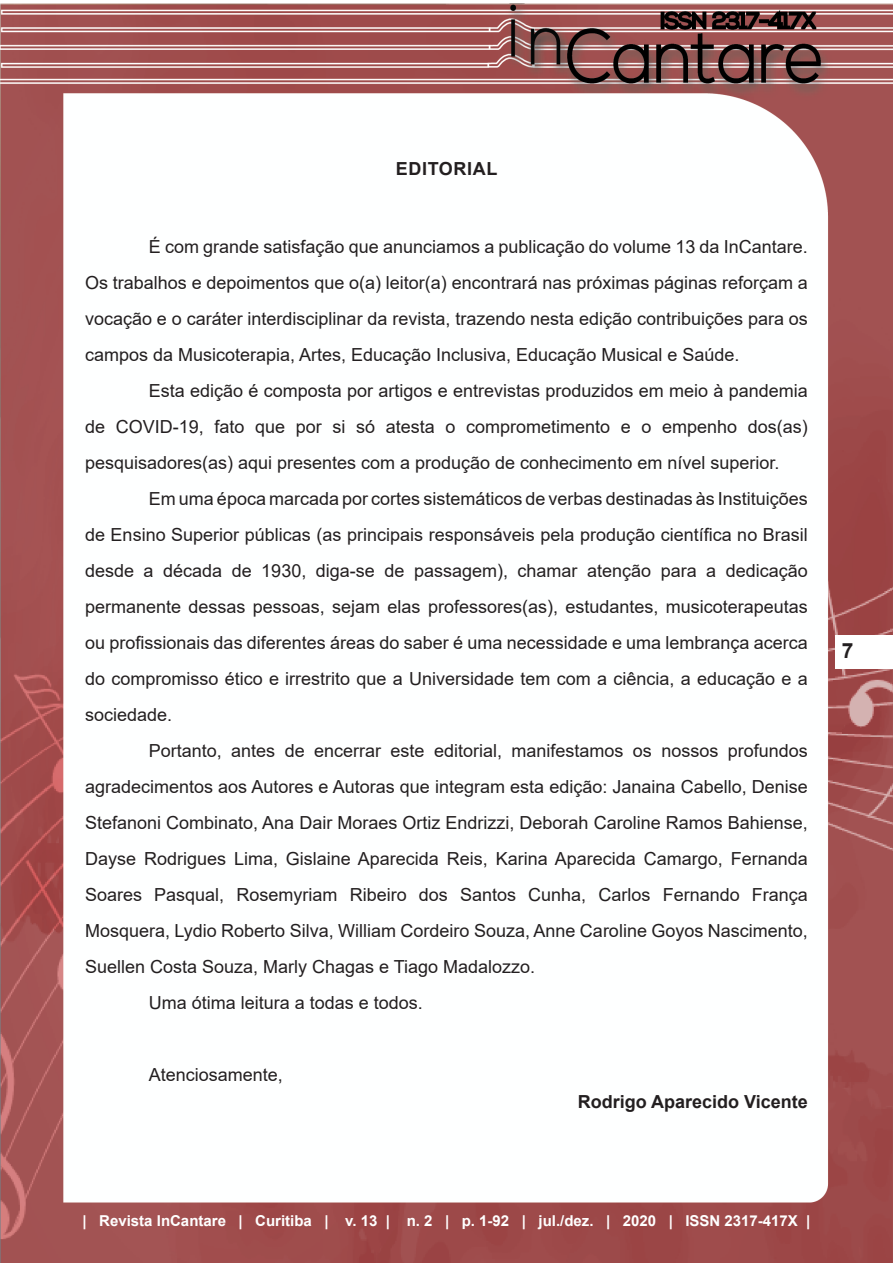
<style>
.page{position:relative;width:893px;height:1263px;background:#fff}
.page>*{position:absolute;margin:0;border:0;box-sizing:border-box;transform-origin:0 0}
.t1{font:700 21px "Arial";color:#231f20}
.Corpo{font:18px/36px "Arial";color:#231f20;text-align:justify}
.Autores{font:700 18px "Arial";color:#231f20}
.Título_1{font:700 18px "Arial";letter-spacing:.035em;color:#231f20}
.t2{font:700 15px "Arial";color:#fff}
</style>
<div class="page">
<img style="left:0;top:3px;width:893px;height:1260px">
<div style="left:836px;top:635px;width:57px;height:33px;background:#fff"></div>
<p class="Título_1" style="left:396px;top:156px;width:103px">EDITORIAL</p>
<p class="Corpo" style="left:85px;top:229px;width:724px;text-indent:64px">É com grande satisfação que anunciamos a publicação do volume 13 da InCantare.<br>Os trabalhos e depoimentos que o(a) leitor(a) encontrará nas próximas páginas reforçam a vocação e o caráter interdisciplinar da revista, trazendo nesta edição contribuições para os campos da Musicoterapia, Artes, Educação Inclusiva, Educação Musical e Saúde.</p>
<p class="Corpo" style="left:85px;top:373px;width:724px;text-indent:64px">Esta edição é composta por artigos e entrevistas produzidos em meio à pandemia de COVID-19, fato que por si só atesta o comprometimento e o empenho dos(as) pesquisadores(as) aqui presentes com a produção de conhecimento em nível superior.</p>
<p class="Corpo" style="left:85px;top:481px;width:724px;text-indent:64px">Em uma época marcada por cortes sistemáticos de verbas destinadas às Instituições de Ensino Superior públicas (as principais responsáveis pela produção científica no Brasil desde a década de 1930, diga-se de passagem), chamar atenção para a dedicação permanente dessas pessoas, sejam elas professores(as), estudantes, musicoterapeutas ou profissionais das diferentes áreas do saber é uma necessidade e uma lembrança acerca do compromisso ético e irrestrito que a Universidade tem com a ciência, a educação e a sociedade.</p>
<p class="Corpo" style="left:85px;top:733px;width:724px;text-indent:64px">Portanto, antes de encerrar este editorial, manifestamos os nossos profundos agradecimentos aos Autores e Autoras que integram esta edição: Janaina Cabello, Denise Stefanoni Combinato, Ana Dair Moraes Ortiz Endrizzi, Deborah Caroline Ramos Bahiense, Dayse Rodrigues Lima, Gislaine Aparecida Reis, Karina Aparecida Camargo, Fernanda Soares Pasqual, Rosemyriam Ribeiro dos Santos Cunha, Carlos Fernando França Mosquera, Lydio Roberto Silva, William Cordeiro Souza, Anne Caroline Goyos Nascimento, Suellen Costa Souza, Marly Chagas e Tiago Madalozzo.</p>
<p class="Corpo" style="left:149px;top:985px;width:276px">Uma ótima leitura a todas e todos.</p>
<p class="Corpo" style="left:149px;top:1057px;width:136px">Atenciosamente,</p>
<p class="Autores" style="left:578px;top:1089px;width:232px">Rodrigo Aparecido Vicente</p>
<p class="t1" style="left:842px;top:636px;width:13px">7</p>
<p class="t2" style="left:83px;top:1210px;width:729px">| Revista InCantare | Curitiba | v. 13 | n. 2 | p. 1-92 | jul./dez. | 2020 | ISSN 2317-417X |</p>
</div>
